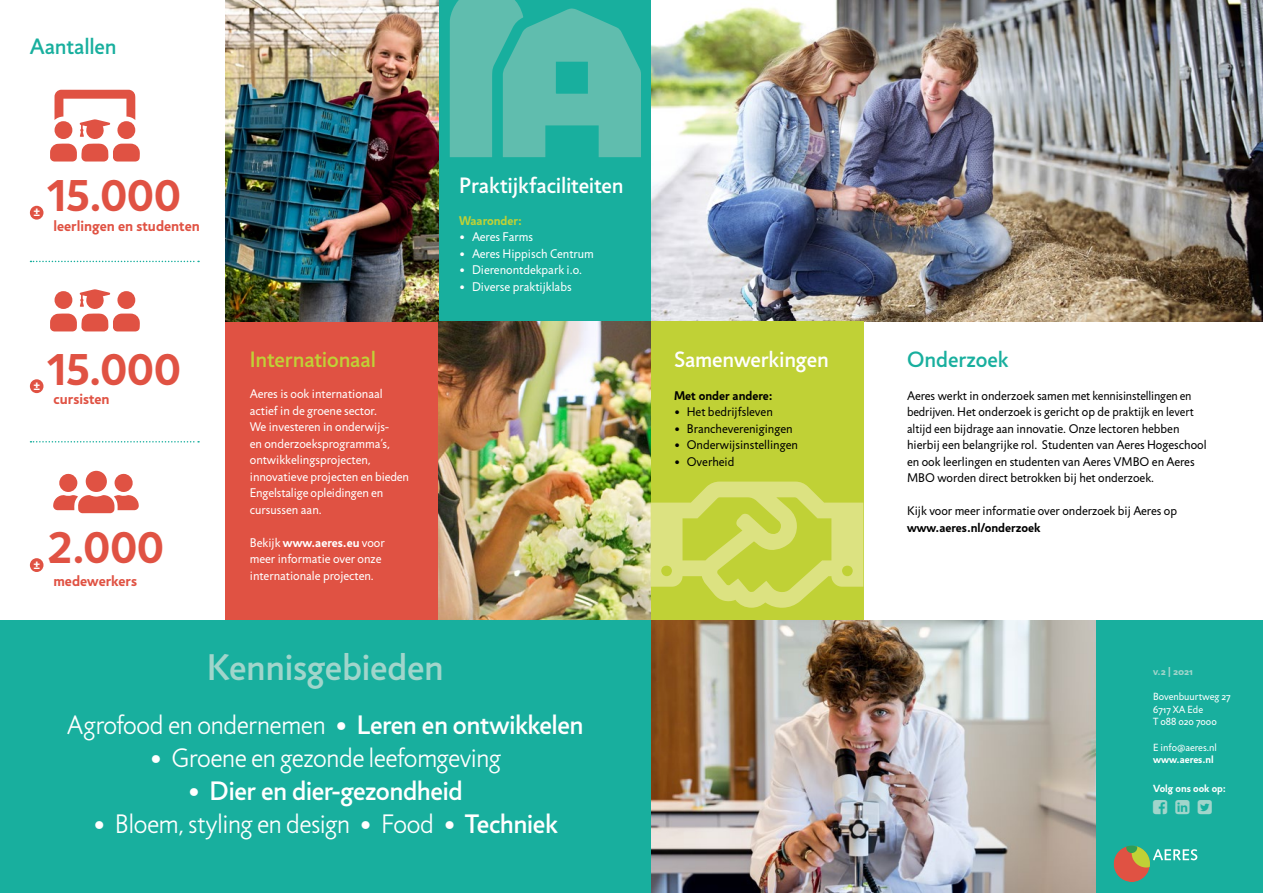
<style>
.page{position:relative;width:1263px;height:893px;background:#fff}
.page>*{position:absolute;margin:0;border:0;box-sizing:border-box;transform-origin:0 0}
.t1{font:700 45px "Jigsaw";letter-spacing:.005em;color:#e05243}
.t2{font:500 37.5px "Jigsaw";letter-spacing:-.01em;color:#a1d5cb}
.t3{font:300 27px "Jigsaw";letter-spacing:-.02em;color:#fff}
.t4{font:500 27px "Jigsaw";letter-spacing:-.015em;color:#fff}
.t5{font:500 22.5px "Jigsaw";letter-spacing:-.01em;color:#fff}
.t6{font:500 22.5px "Jigsaw";color:#18af9e}
.t7{font:500 22.5px "Jigsaw";letter-spacing:-.005em;color:#c0d136}
.t8{font:700 15px "Jigsaw";color:#e05243}
.t9{font:12.75px/16.5px "Jigsaw";color:#000}
.t10{font:12.75px/16.5px "Jigsaw";color:#fff}
.t11{font:700 12.75px "Jigsaw";color:#000}
.t12{font:700 12.75px "Jigsaw";color:#c0d136}
.t13{font:700 12px "Jigsaw";color:#fff}
.t14{font:10.5px/12.6px "Jigsaw";color:#fff}
.t15{font:700 10.5px "Jigsaw";color:#fff}
.t16{font:700 10.5px "Jigsaw";color:#a1d5cb}
.s1{font-weight:700}
.s2{font-weight:500}
.s3{font-weight:300}
</style>
<div class="page">
<img style="left:650px;top:0;width:613px;height:321px">
<div style="left:438px;top:0;width:212px;height:321px;background:#18af9e"></div>
<div style="left:225px;top:321px;width:213px;height:300px;background:#e05243"></div>
<img style="left:438px;top:321px;width:213px;height:300px">
<div style="left:651px;top:321px;width:213px;height:300px;background:#c0d136"></div>
<svg style="left:651px;top:482px;width:212px;height:126px"></svg>
<div style="left:30px;top:206px;width:13px;height:14px;background:#e05243;border-radius:50%"></div>
<svg style="left:50px;top:90px;width:90px;height:72px"></svg>
<div style="left:30px;top:379px;width:13px;height:14px;background:#e05243;border-radius:50%"></div>
<svg style="left:50px;top:289px;width:90px;height:42px"></svg>
<div style="left:30px;top:558px;width:13px;height:14px;background:#e05243;border-radius:50%"></div>
<div style="left:86px;top:471px;width:21px;height:21px;background:#e05243;border-radius:50%"></div>
<svg style="left:53px;top:495px;width:86px;height:18px"></svg>
<div style="left:114px;top:474px;width:19px;height:18px;background:#e05243;border-radius:50%"></div>
<div style="left:59px;top:474px;width:18px;height:18px;background:#e05243;border-radius:50%"></div>
<svg style="left:31px;top:441px;width:168px;height:2px"></svg>
<svg style="left:31px;top:261px;width:168px;height:1px"></svg>
<img style="left:651px;top:621px;width:445px;height:272px">
<div style="left:0;top:621px;width:651px;height:272px;background:#18af9e"></div>
<svg style="left:450px;top:0;width:191px;height:157px"></svg>
<div style="left:1096px;top:621px;width:167px;height:272px;background:#18af9e"></div>
<div style="left:1113px;top:846px;width:37px;height:36px;background:#e05243;border-radius:50%"></div>
<svg style="left:1126px;top:846px;width:71px;height:22px"></svg>
<img style="left:225px;top:0;width:213px;height:321px">
<h3 class="t6" style="left:30px;top:33px;width:88px">Aantallen</h3>
<h1 class="t1" style="left:47px;top:168px;width:135px">15.000</h1>
<p class="t8" style="left:54px;top:216px;width:148px">leerlingen en studenten</p>
<p class="t13" style="left:34px;top:205px;width:8px">±</p>
<h1 class="t1" style="left:47px;top:342px;width:135px">15.000</h1>
<p class="t8" style="left:54px;top:389px;width:57px">cursisten</p>
<p class="t13" style="left:34px;top:378px;width:8px">±</p>
<p class="t13" style="left:34px;top:557px;width:8px">±</p>
<h1 class="t1" style="left:47px;top:521px;width:118px">2.000</h1>
<p class="t8" style="left:54px;top:572px;width:85px">medewerkers</p>
<h3 class="t7" style="left:250px;top:346px;width:128px">Internationaal</h3>
<p class="t10" style="left:250px;top:386px;width:161px">Aeres is ook internationaal actief in de groene sector.<br>We investeren in onderwijs-<br>en onderzoeksprogramma’s, ontwikkelingsprojecten, innovatieve projecten en bieden<br>Engelstalige opleidingen en cursussen aan.</p>
<p class="t10" style="left:250px;top:534px;width:136px">Bekijk <span class="s1">www.aeres.eu</span> voor meer informatie over onze internationale projecten.</p>
<h3 class="t5" style="left:459px;top:172px;width:166px">Praktijkfaciliteiten</h3>
<p class="t12" style="left:459px;top:212px;width:64px">Waaronder:</p>
<p class="t10" style="left:459px;top:229px;width:75px">• Aeres Farms</p>
<p class="t10" style="left:459px;top:245px;width:136px">• Aeres Hippisch Centrum</p>
<p class="t10" style="left:459px;top:262px;width:124px">• Dierenontdekpark i.o.</p>
<p class="t10" style="left:459px;top:278px;width:114px">• Diverse praktijklabs</p>
<h2 class="t2" style="left:207px;top:645px;width:238px">Kennisgebieden</h2>
<h3 class="t3" style="left:67px;top:710px;width:518px">Agrofood en ondernemen • <span class="s2">Leren en ontwikkelen</span></h3>
<h3 class="t3" style="left:149px;top:743px;width:353px">• Groene en gezonde leefomgeving</h3>
<h3 class="t4" style="left:187px;top:775px;width:277px"><span class="s3">•</span> Dier en dier-gezondheid</h3>
<h3 class="t3" style="left:93px;top:809px;width:467px">• Bloem, styling en design • Food • <span class="s2">Techniek</span></h3>
<h3 class="t5" style="left:674px;top:346px;width:156px">Samenwerkingen</h3>
<p class="t11" style="left:674px;top:388px;width:100px">Met onder andere:</p>
<p class="t9" style="left:674px;top:404px;width:100px">• Het bedrijfsleven</p>
<p class="t9" style="left:674px;top:420px;width:120px">• Brancheverenigingen</p>
<p class="t9" style="left:674px;top:437px;width:125px">• Onderwijsinstellingen</p>
<p class="t9" style="left:674px;top:453px;width:62px">• Overheid</p>
<h3 class="t6" style="left:907px;top:346px;width:103px">Onderzoek</h3>
<p class="t9" style="left:907px;top:387px;width:301px">Aeres werkt in onderzoek samen met kennisinstellingen en bedrijven. Het onderzoek is gericht op de praktijk en levert altijd een bijdrage aan innovatie. Onze lectoren hebben hierbij een belangrijke rol. Studenten van Aeres Hogeschool en ook leerlingen en studenten van Aeres VMBO en Aeres MBO worden direct betrokken bij het onderzoek.</p>
<p class="t9" style="left:907px;top:503px;width:271px">Kijk voor meer informatie over onderzoek bij Aeres op</p>
<p class="t11" style="left:907px;top:520px;width:135px">www.aeres.nl/onderzoek</p>
<p class="t16" style="left:1153px;top:665px;width:41px">v.2 | 2021</p>
<p class="t14" style="left:1153px;top:690px;width:79px">Bovenbuurtweg 27<br>6717 XA Ede<br>T 088 020 7000</p>
<p class="t14" style="left:1153px;top:741px;width:65px">E info@aeres.nl</p>
<p class="t15" style="left:1153px;top:753px;width:62px">www.aeres.nl</p>
<p class="t15" style="left:1153px;top:782px;width:74px">Volg ons ook op:</p>
</div>
